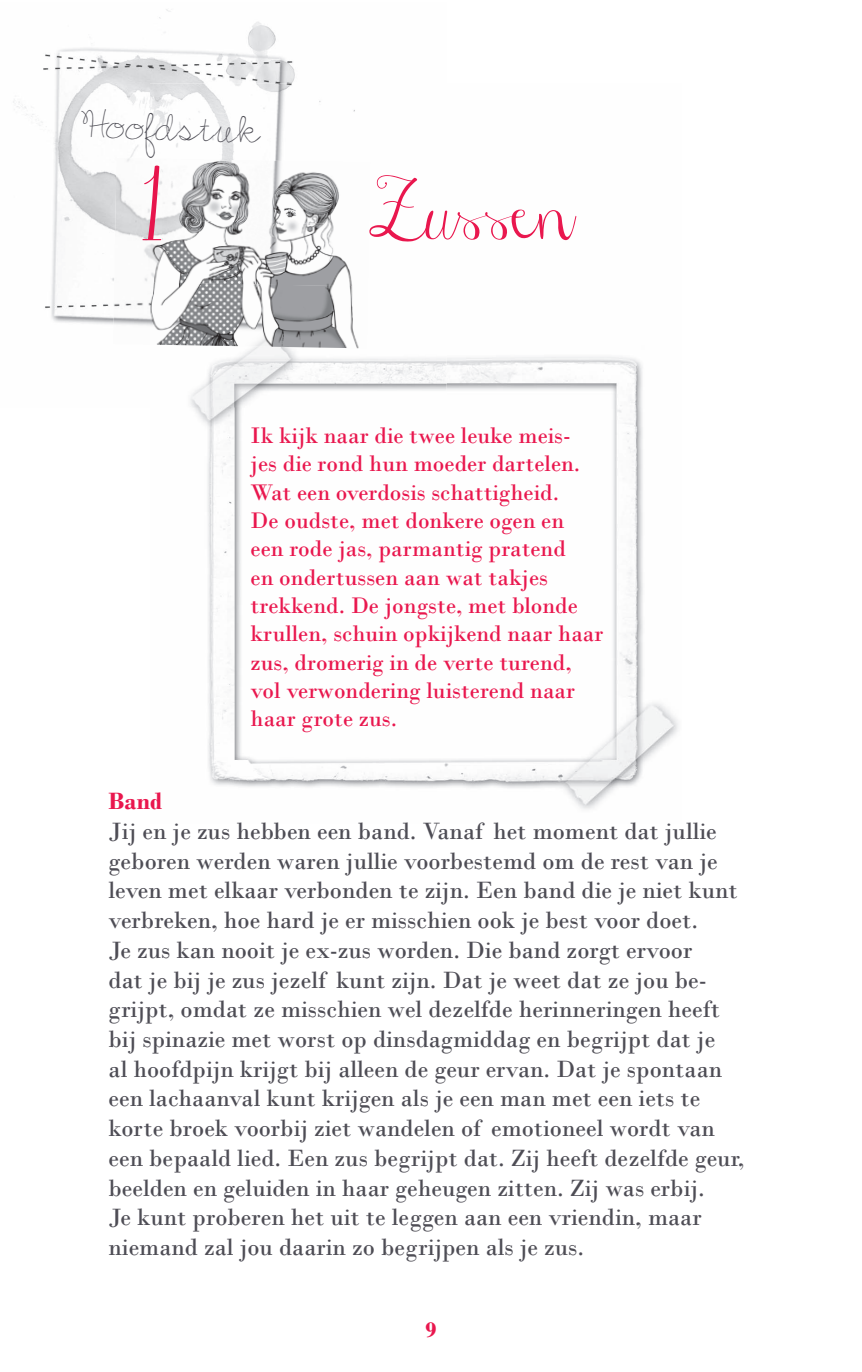
<style>
.page{position:relative;width:862px;height:1372px;background:#fff}
.page>*{position:absolute;margin:0;border:0;box-sizing:border-box;transform-origin:0 0}
.t1{font:67.5px "Janda Stylish Script";color:#e9174e}
.t2{font:36px "English Essay";color:#4e4d55}
.t3{font:24.75px/29.7px "Bodoni";color:#4e4d55}
.t4{font:700 24.75px "Bodoni";color:#e9174e}
.t5{font:23.62px/28.3px "Bodoni";color:#e9174e}
.t6{font:700 22.5px "Bodoni";color:#e9174e}
</style>
<div class="page">
<img style="left:13px;top:9px;width:282px;height:315px">
<img style="left:80px;top:108px;width:70px;height:50px">
<img style="left:378px;top:357px;width:300px;height:452px">
<img style="left:192px;top:407px;width:186px;height:380px">
<img style="left:150px;top:83px;width:296px;height:324px">
<img style="left:369px;top:175px;width:77px;height:66px">
<img style="left:150px;top:111px;width:111px;height:48px">
<img style="left:113px;top:158px;width:37px;height:168px">
<img style="left:150px;top:159px;width:220px;height:65px">
<img style="left:150px;top:221px;width:219px;height:65px">
<img style="left:150px;top:282px;width:217px;height:66px">
<svg style="left:369px;top:175px;width:1px;height:23px"></svg>
<img style="left:180px;top:159px;width:80px;height:3px">
<img style="left:142px;top:165px;width:8px;height:75px">
<img style="left:150px;top:165px;width:11px;height:75px">
<h2 class="t2" style="left:85px;top:104px;width:178px;rotate:2deg">Hoofdstuk</h2>
<h1 class="t1" style="left:368px;top:160px;width:205px">Zussen</h1>
<p class="t5" style="left:250px;top:421px;width:354px">Ik kijk naar die twee leuke meis-<br>jes die rond hun moeder dartelen.<br>Wat een overdosis schattigheid.<br>De oudste, met donkere ogen en<br>een rode jas, parmantig pratend<br>en ondertussen aan wat takjes trekkend. De jongste, met blonde krullen, schuin opkijkend naar haar zus, dromerig in de verte turend, vol verwondering luisterend naar haar grote zus.</p>
<p class="t4" style="left:108px;top:786px;width:55px">Band</p>
<p class="t3" style="left:108px;top:816px;width:637px">Jij en je zus hebben een band. Vanaf het moment dat jullie geboren werden waren jullie voorbestemd om de rest van je leven met elkaar verbonden te zijn. Een band die je niet kunt verbreken, hoe hard je er misschien ook je best voor doet.<br>Je zus kan nooit je ex-zus worden. Die band zorgt ervoor<br>dat je bij je zus jezelf kunt zijn. Dat je weet dat ze jou be&shy;grijpt, omdat ze misschien wel dezelfde herinneringen heeft bij spinazie met worst op dinsdagmiddag en begrijpt dat je<br>al hoofdpijn krijgt bij alleen de geur ervan. Dat je spontaan een lachaanval kunt krijgen als je een man met een iets te korte broek voorbij ziet wandelen of emotioneel wordt van een bepaald lied. Een zus begrijpt dat. Zij heeft dezelfde geur, beelden en geluiden in haar geheugen zitten. Zij was erbij.<br>Je kunt proberen het uit te leggen aan een vriendin, maar niemand zal jou daarin zo begrijpen als je zus.</p>
<p class="t6" style="left:425px;top:1316px;width:13px">9</p>
</div>
